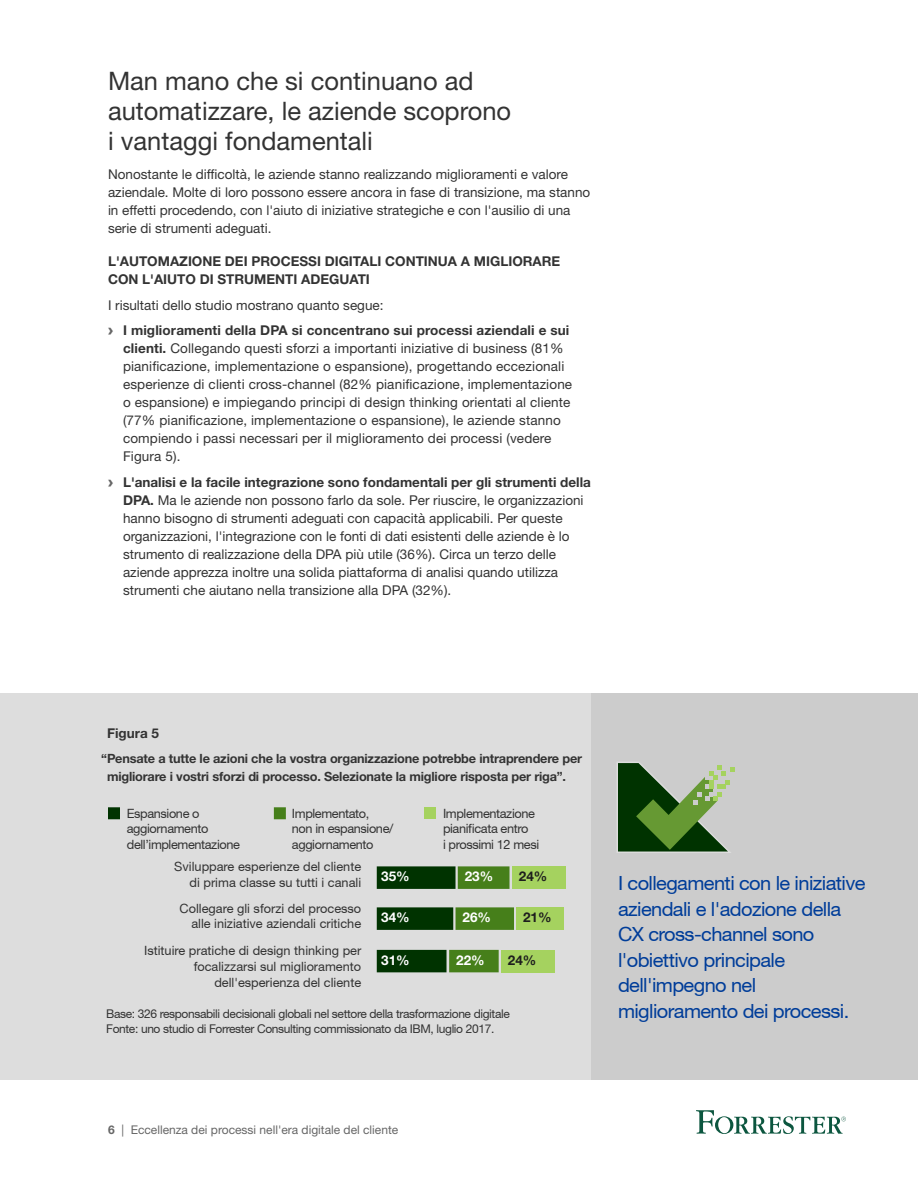
<style>
.page{position:relative;width:918px;height:1188px;background:#fff}
.page>*{position:absolute;margin:0;border:0;box-sizing:border-box;transform-origin:0 0}
.Heading_2{font:25.5px/30px "Helvetica Neue LT Std";color:#333}
.t1{font:19.5px/25.5px "Helvetica Neue LT Std";letter-spacing:-.03em;color:#003d99}
.t2{font:13.5px/18px "Helvetica Neue LT Std";color:#333}
.Heading_3{font:700 13.5px/18px "Helvetica Neue LT Std";color:#333}
.t3{font:700 13.5px "Helvetica Neue LT Std";color:#fff}
.t4{font:700 13.5px "Helvetica Neue LT Std";color:#1e1e1e}
.t5{font:12.75px/15.8px "Helvetica Neue LT Std";color:#333;text-align:right}
.t6{font:700 12.75px/18px "Helvetica Neue LT Std";letter-spacing:-.015em;color:#333}
.t7{font:12.75px/15.8px "Helvetica Neue LT Std";letter-spacing:-.03em;color:#333}
.t8{font:12px/15px "Helvetica Neue LT Std";letter-spacing:-.03em;color:#333}
.t9{font:12px "Helvetica Neue LT Std";color:#666}
.s1{font-family:"Arial";font-weight:900;font-size:15px;color:#666}
.s2{font-weight:700}
</style>
<div class="page">
<svg style="left:696px;top:1110px;width:150px;height:24px"></svg>
<div style="left:0;top:693px;width:918px;height:387px;background:#ddd"></div>
<div style="left:591px;top:693px;width:327px;height:387px;background:#ccc"></div>
<svg style="left:108px;top:807px;width:12px;height:13px"></svg>
<svg style="left:273px;top:807px;width:13px;height:13px"></svg>
<div style="left:424px;top:807px;width:12px;height:12px;background:#a5d25f"></div>
<svg style="left:376px;top:866px;width:134px;height:23px;background:#245714"></svg>
<div style="left:512px;top:866px;width:54px;height:23px;background:#a5d25f"></div>
<svg style="left:376px;top:907px;width:138px;height:23px;background:#265914"></svg>
<div style="left:516px;top:907px;width:47px;height:23px;background:#a5d25f"></div>
<svg style="left:376px;top:949px;width:123px;height:24px;background:#2e5f1d"></svg>
<div style="left:501px;top:950px;width:54px;height:22px;background:#a5d25f"></div>
<svg style="left:617px;top:762px;width:118px;height:91px"></svg>
<p class="Heading_2" style="left:108px;top:66px;width:405px">Man mano che si continuano ad automatizzare, le aziende scoprono i vantaggi fondamentali</p>
<p class="t2" style="left:108px;top:165px;width:484px">Nonostante le difficoltà, le aziende stanno realizzando miglioramenti e valore aziendale. Molte di loro possono essere ancora in fase di transizione, ma stanno in effetti procedendo, con l'aiuto di iniziative strategiche e con l'ausilio di una serie di strumenti adeguati.</p>
<p class="Heading_3" style="left:108px;top:252px;width:454px">L'AUTOMAZIONE DEI PROCESSI DIGITALI CONTINUA A MIGLIORARE<br>CON L'AIUTO DI STRUMENTI ADEGUATI</p>
<p class="t2" style="left:108px;top:296px;width:277px">I risultati dello studio mostrano quanto segue:</p>
<p class="t2" style="left:123px;top:321px;width:451px;text-indent:-15px"><span class="s1">›</span> <span class="s2">I miglioramenti della DPA si concentrano sui processi aziendali e sui clienti.</span> Collegando questi sforzi a importanti iniziative di business (81% pianificazione, implementazione o espansione), progettando eccezionali esperienze di clienti cross-channel (82% pianificazione, implementazione o espansione) e impiegando principi di design thinking orientati al cliente (77% pianificazione, implementazione o espansione), le aziende stanno compiendo i passi necessari per il miglioramento dei processi (vedere Figura 5).</p>
<p class="t2" style="left:123px;top:473px;width:469px;text-indent:-15px"><span class="s1">›</span> <span class="s2">L'analisi e la facile integrazione sono fondamentali per gli strumenti della DPA.</span> Ma le aziende non possono farlo da sole. Per riuscire, le organizzazioni hanno bisogno di strumenti adeguati con capacità applicabili. Per queste organizzazioni, l'integrazione con le fonti di dati esistenti delle aziende è lo strumento di realizzazione della DPA più utile (36%). Circa un terzo delle aziende apprezza inoltre una solida piattaforma di analisi quando utilizza strumenti che aiutano nella transizione alla DPA (32%).</p>
<p class="Heading_3" style="left:107px;top:724px;width:54px">Figura 5</p>
<p class="t6" style="left:107px;top:750px;width:477px;text-indent:-6px">“Pensate a tutte le azioni che la vostra organizzazione potrebbe intraprendere per migliorare i vostri sforzi di processo. Selezionate la migliore risposta per riga”.</p>
<p class="t7" style="left:127px;top:805px;width:115px">Espansione o aggiornamento dell’implementazione</p>
<p class="t7" style="left:292px;top:805px;width:103px">Implementato,<br>non in espansione/ aggiornamento</p>
<p class="t7" style="left:443px;top:805px;width:98px">Implementazione pianificata entro<br>i prossimi 12 mesi</p>
<p class="t5" style="left:174px;top:859px;width:188px">Sviluppare esperienze del cliente di prima classe su tutti i canali</p>
<p class="t3" style="left:381px;top:868px;width:30px">35%</p>
<p class="t3" style="left:465px;top:868px;width:30px">23%</p>
<p class="t4" style="left:519px;top:868px;width:30px">24%</p>
<p class="t5" style="left:180px;top:900px;width:183px">Collegare gli sforzi del processo alle iniziative aziendali critiche</p>
<p class="t3" style="left:381px;top:909px;width:30px">34%</p>
<p class="t3" style="left:463px;top:909px;width:30px">26%</p>
<p class="t4" style="left:523px;top:909px;width:30px">21%</p>
<p class="t5" style="left:144px;top:943px;width:219px">Istituire pratiche di design thinking per focalizzarsi sul miglioramento dell'esperienza del cliente</p>
<p class="t3" style="left:381px;top:952px;width:30px">31%</p>
<p class="t3" style="left:456px;top:952px;width:30px">22%</p>
<p class="t4" style="left:508px;top:952px;width:30px">24%</p>
<p class="t8" style="left:106px;top:1006px;width:405px">Base: 326 responsabili decisionali globali nel settore della trasformazione digitale<br>Fonte: uno studio di Forrester Consulting commissionato da IBM, luglio 2017.</p>
<p class="t9" style="left:108px;top:1123px;width:292px"><span class="s2">6</span> | Eccellenza dei processi nell'era digitale del cliente</p>
<p class="t1" style="left:618px;top:870px;width:249px">I collegamenti con le iniziative aziendali e l'adozione della<br>CX cross-channel sono l'obiettivo principale dell'impegno nel miglioramento dei processi.</p>
</div>
